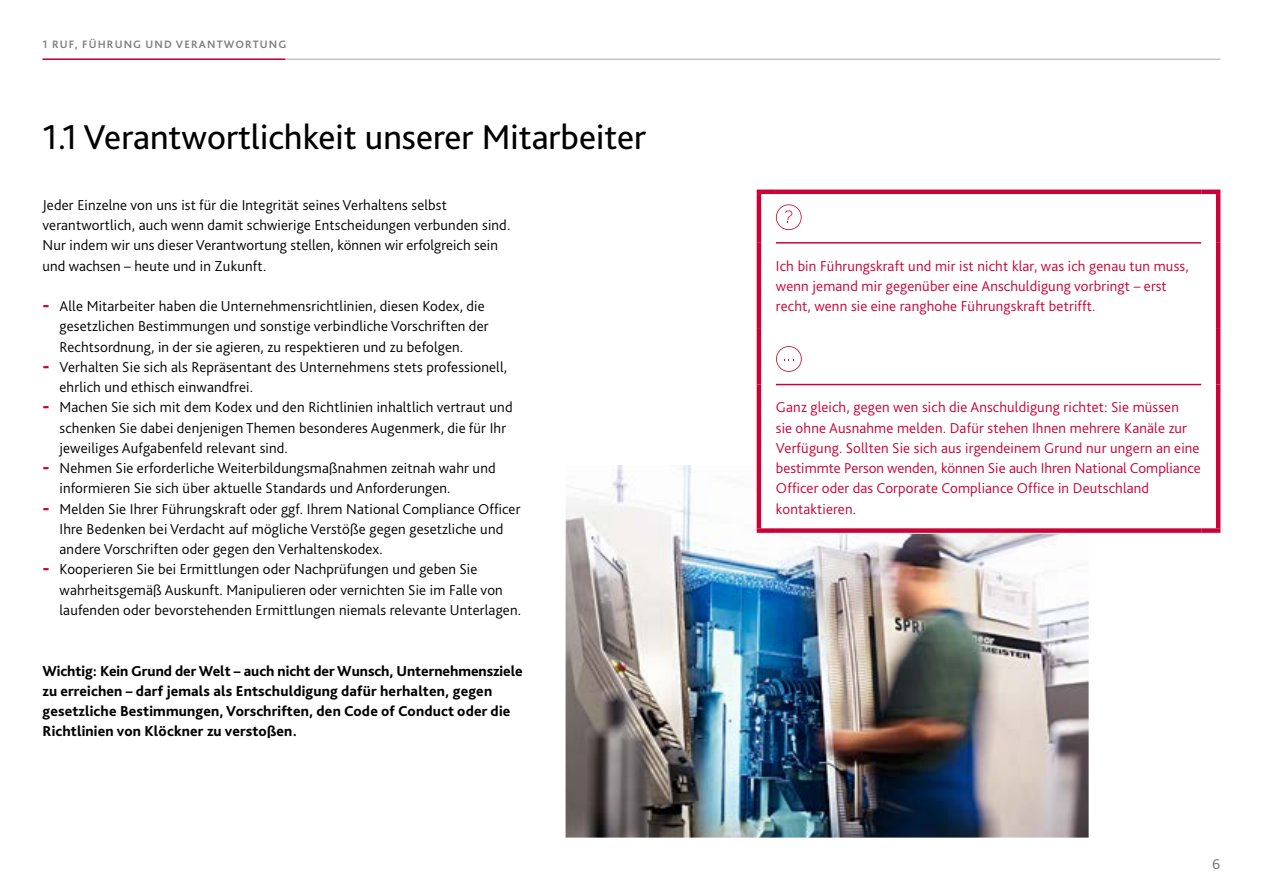
<style>
.page{position:relative;width:1263px;height:893px;background:#fff}
.page>*{position:absolute;margin:0;border:0;box-sizing:border-box;transform-origin:0 0}
.t1{font:36px "Kl Bliss";color:#000}
.t2{font:300 15px/20.2px "Kl Bliss";letter-spacing:.01em;color:#000}
.t3{font:300 15px/20.2px "Kl Bliss";letter-spacing:.01em;color:#ca0237}
.t4{font:800 15px/20.2px "Kl Bliss";letter-spacing:.01em;color:#000}
.t5{font:15px "Kl Bliss";color:#808080}
.t6{font:700 11.25px "Kl Bliss";letter-spacing:.1em;color:#808080}
.s1{font-weight:800;font-size:19.5px;color:#ca0237}
</style>
<div class="page">
<hr style="left:43px;top:59px;width:1177px;height:1px;background:#c5c6c6">
<img style="left:566px;top:465px;width:523px;height:373px">
<hr style="left:43px;top:59px;width:242px;height:1px;background:#ca0237">
<svg style="left:761px;top:194px;width:455px;height:334px"></svg>
<hr style="left:757px;top:190px;width:19px;height:4px;background:#ca0237">
<hr style="left:757px;top:194px;width:4px;height:49px;background:#ca0237">
<hr style="left:776px;top:190px;width:425px;height:4px;background:#ca0237">
<hr style="left:1201px;top:190px;width:19px;height:4px;background:#ca0237">
<hr style="left:1216px;top:194px;width:4px;height:49px;background:#ca0237">
<hr style="left:757px;top:243px;width:4px;height:85px;background:#ca0237">
<hr style="left:1216px;top:243px;width:4px;height:85px;background:#ca0237">
<hr style="left:757px;top:328px;width:4px;height:57px;background:#ca0237">
<hr style="left:1216px;top:328px;width:4px;height:57px;background:#ca0237">
<hr style="left:757px;top:385px;width:4px;height:143px;background:#ca0237">
<hr style="left:1216px;top:385px;width:4px;height:143px;background:#ca0237">
<div style="left:757px;top:528px;width:19px;height:5px;background:#ca0237"></div>
<div style="left:776px;top:528px;width:425px;height:5px;background:#ca0237"></div>
<div style="left:1201px;top:528px;width:19px;height:5px;background:#ca0237"></div>
<hr style="left:776px;top:242px;width:425px;height:2px;background:#ca0237">
<hr style="left:776px;top:384px;width:425px;height:1px;background:#ca0237">
<svg style="left:776px;top:204px;width:26px;height:26px"></svg>
<svg style="left:776px;top:346px;width:26px;height:26px"></svg>
<p class="t6" style="left:43px;top:37px;width:243px">1 RUF, FÜHRU NG U ND VERANTWORTU NG</p>
<h1 class="t1" style="left:43px;top:115px;width:605px">1.1 Verantwortlichkeit unserer Mitarbeiter</h1>
<p class="t2" style="left:43px;top:194px;width:469px">Jeder Einzelne von uns ist für die Integrität seines Verhaltens selbst verantwortlich, auch wenn damit schwierige Entscheidungen verbunden sind.<br>Nur indem wir uns dieser Verantwortung stellen, können wir erfolgreich sein und wachsen – heute und in Zukunft.</p>
<p class="t2" style="left:60px;top:296px;width:431px;text-indent:-17px"><span class="s1">-</span> Alle Mitarbeiter haben die Unternehmensrichtlinien, diesen Kodex, die gesetzlichen Bestimmungen und sonstige verbindliche Vorschriften der<br>Rechtsordnung, in der sie agieren, zu respektieren und zu befolgen.</p>
<p class="t2" style="left:60px;top:356px;width:449px;text-indent:-17px"><span class="s1">-</span> Verhalten Sie sich als Repräsentant des Unternehmens stets professionell, ehrlich und ethisch einwandfrei.</p>
<p class="t2" style="left:60px;top:397px;width:455px;text-indent:-17px"><span class="s1">-</span> Machen Sie sich mit dem Kodex und den Richtlinien inhaltlich vertraut und schenken Sie dabei denjenigen Themen besonderes Augenmerk, die für Ihr jeweiliges Aufgabenfeld relevant sind.</p>
<p class="t2" style="left:60px;top:458px;width:438px;text-indent:-17px"><span class="s1">-</span> Nehmen Sie erforderliche Weiterbildungsmaßnahmen zeitnah wahr und informieren Sie sich über aktuelle Standards und Anforderungen.</p>
<p class="t2" style="left:60px;top:498px;width:462px;text-indent:-17px"><span class="s1">-</span> Melden Sie Ihrer Führungskraft oder ggf. Ihrem National Compliance Officer<br>Ihre Bedenken bei Verdacht auf mögliche Verstöße gegen gesetzliche und andere Vorschriften oder gegen den Verhaltenskodex.</p>
<p class="t2" style="left:60px;top:559px;width:463px;text-indent:-17px"><span class="s1">-</span> Kooperieren Sie bei Ermittlungen oder Nachprüfungen und geben Sie wahrheitsgemäß Auskunft. Manipulieren oder vernichten Sie im Falle von laufenden oder bevorstehenden Ermittlungen niemals relevante Unterlagen.</p>
<p class="t4" style="left:43px;top:660px;width:482px">Wichtig: Kein Grund der Welt – auch nicht der Wunsch, Unternehmensziele zu erreichen – darf jemals als Entschuldigung dafür herhalten, gegen gesetzliche Bestimmungen, Vorschriften, den Code of Conduct oder die Richtlinien von Klöckner zu verstoßen.</p>
<p class="t3" style="left:776px;top:255px;width:414px">Ich bin Führungskraft und mir ist nicht klar, was ich genau tun muss, wenn jemand mir gegenüber eine Anschuldigung vorbringt – erst recht, wenn sie eine ranghohe Führungskraft betrifft.</p>
<p class="t3" style="left:776px;top:397px;width:426px">Ganz gleich, gegen wen sich die Anschuldigung richtet: Sie müssen<br>sie ohne Ausnahme melden. Dafür stehen Ihnen mehrere Kanäle zur Verfügung. Sollten Sie sich aus irgendeinem Grund nur ungern an eine bestimmte Person wenden, können Sie auch Ihren National Compliance Officer oder das Corporate Compliance Office in Deutschland kontaktieren.</p>
<p class="t5" style="left:1212px;top:855px;width:10px">6</p>
</div>
